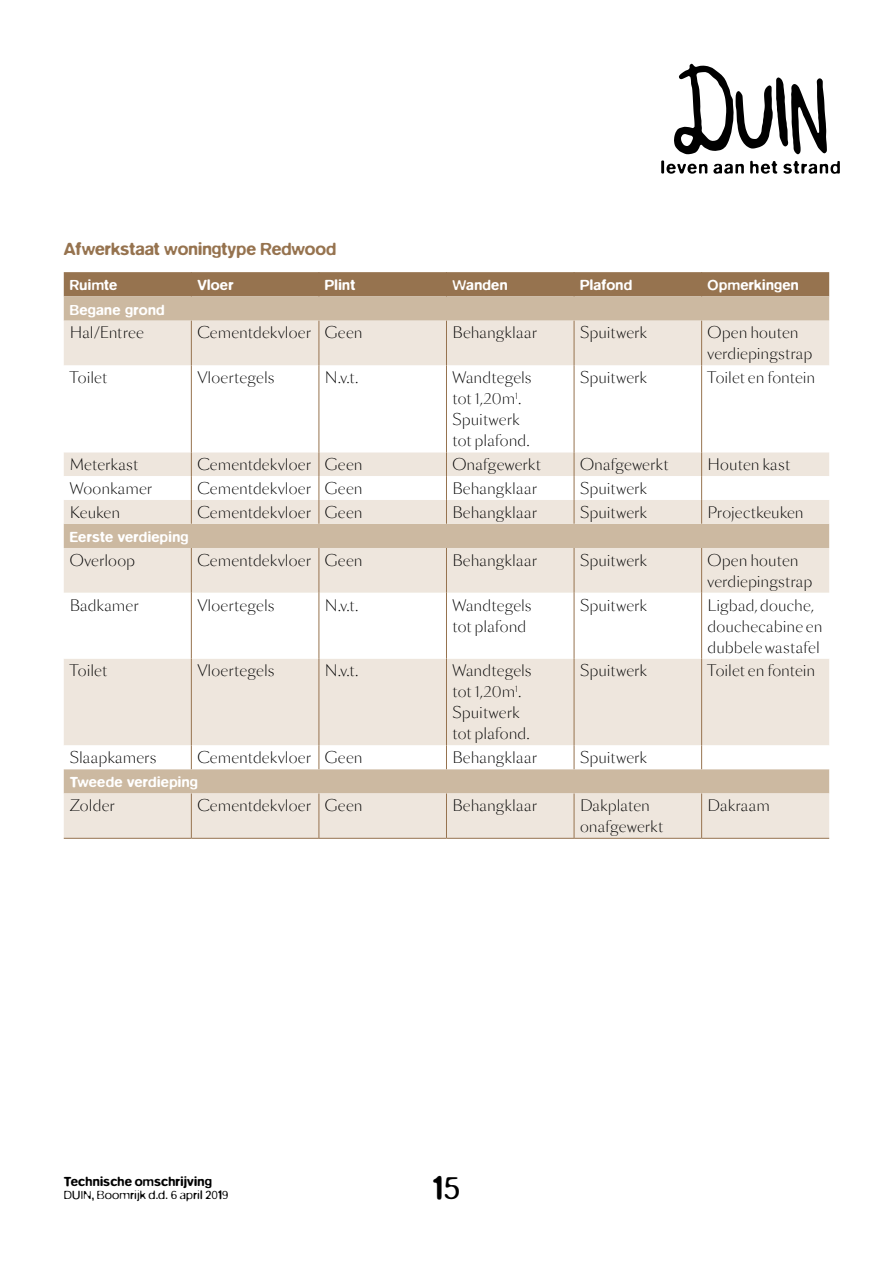
<style>
.page{position:relative;width:893px;height:1263px;background:#fff}
.page>*{position:absolute;margin:0;border:0;box-sizing:border-box;transform-origin:0 0}
.t1{font:300 36px "Blur OT";color:#000}
.t2{font:500 18px "Blur OT";color:#96734f}
.t3{font:300 15px/21px "Sang Bleu BP Sans";letter-spacing:.005em;color:#000}
.t4{font:500 15px "Blur OT";letter-spacing:.02em;color:#fff}
.t5{font:300 13.5px "Blur OT";letter-spacing:.01em;color:#000}
.t6{font:500 13.5px "Blur OT";letter-spacing:.01em;color:#000}
</style>
<div class="page">
<svg style="left:661px;top:64px;width:179px;height:110px"></svg>
<div style="left:64px;top:296px;width:765px;height:497px;background:#ccb9a1"></div>
<div style="left:64px;top:321px;width:765px;height:44px;background:#eee6dd"></div>
<svg style="left:64px;top:365px;width:765px;height:404px"></svg>
<div style="left:64px;top:793px;width:765px;height:45px;background:#eee6dd"></div>
<div style="left:64px;top:272px;width:765px;height:24px;background:#96734f"></div>
<hr style="left:191px;top:321px;width:1px;height:44px;background:#96734f">
<hr style="left:319px;top:321px;width:1px;height:44px;background:#96734f">
<hr style="left:446px;top:321px;width:1px;height:44px;background:#96734f">
<hr style="left:574px;top:321px;width:1px;height:44px;background:#96734f">
<hr style="left:701px;top:321px;width:1px;height:44px;background:#96734f">
<hr style="left:191px;top:365px;width:1px;height:87px;background:#96734f">
<hr style="left:319px;top:365px;width:1px;height:87px;background:#96734f">
<hr style="left:446px;top:365px;width:1px;height:87px;background:#96734f">
<hr style="left:574px;top:365px;width:1px;height:87px;background:#96734f">
<hr style="left:701px;top:365px;width:1px;height:87px;background:#96734f">
<svg style="left:191px;top:452px;width:1px;height:72px"></svg>
<svg style="left:319px;top:452px;width:1px;height:72px"></svg>
<svg style="left:446px;top:452px;width:1px;height:72px"></svg>
<svg style="left:574px;top:452px;width:1px;height:72px"></svg>
<svg style="left:701px;top:452px;width:1px;height:72px"></svg>
<hr style="left:191px;top:548px;width:1px;height:45px;background:#96734f">
<hr style="left:319px;top:548px;width:1px;height:45px;background:#96734f">
<hr style="left:446px;top:548px;width:1px;height:45px;background:#96734f">
<hr style="left:574px;top:548px;width:1px;height:45px;background:#96734f">
<hr style="left:701px;top:548px;width:1px;height:45px;background:#96734f">
<hr style="left:191px;top:593px;width:1px;height:66px;background:#96734f">
<hr style="left:319px;top:593px;width:1px;height:66px;background:#96734f">
<hr style="left:446px;top:593px;width:1px;height:66px;background:#96734f">
<hr style="left:574px;top:593px;width:1px;height:66px;background:#96734f">
<hr style="left:701px;top:593px;width:1px;height:66px;background:#96734f">
<hr style="left:191px;top:659px;width:1px;height:86px;background:#96734f">
<hr style="left:319px;top:659px;width:1px;height:86px;background:#96734f">
<hr style="left:446px;top:659px;width:1px;height:86px;background:#96734f">
<hr style="left:574px;top:659px;width:1px;height:86px;background:#96734f">
<hr style="left:701px;top:659px;width:1px;height:86px;background:#96734f">
<svg style="left:191px;top:745px;width:1px;height:24px"></svg>
<svg style="left:319px;top:745px;width:1px;height:24px"></svg>
<svg style="left:446px;top:745px;width:1px;height:24px"></svg>
<svg style="left:574px;top:745px;width:1px;height:24px"></svg>
<svg style="left:701px;top:745px;width:1px;height:24px"></svg>
<hr style="left:191px;top:793px;width:1px;height:45px;background:#96734f">
<hr style="left:319px;top:793px;width:1px;height:45px;background:#96734f">
<hr style="left:446px;top:793px;width:1px;height:45px;background:#96734f">
<hr style="left:574px;top:793px;width:1px;height:45px;background:#96734f">
<hr style="left:701px;top:793px;width:1px;height:45px;background:#96734f">
<hr style="left:64px;top:838px;width:127px;height:1px;background:#96734f">
<hr style="left:191px;top:838px;width:128px;height:1px;background:#96734f">
<hr style="left:319px;top:838px;width:127px;height:1px;background:#96734f">
<hr style="left:446px;top:838px;width:128px;height:1px;background:#96734f">
<hr style="left:574px;top:838px;width:128px;height:1px;background:#96734f">
<hr style="left:702px;top:838px;width:127px;height:1px;background:#96734f">
<p class="t2" style="left:64px;top:239px;width:274px">Afwerkstaat woningtype Redwood</p>
<p class="t4" style="left:70px;top:277px;width:49px">Ruimte</p>
<p class="t4" style="left:197px;top:277px;width:38px">Vloer</p>
<p class="t4" style="left:325px;top:277px;width:32px">Plint</p>
<p class="t4" style="left:452px;top:277px;width:57px">Wanden</p>
<p class="t4" style="left:580px;top:277px;width:54px">Plafond</p>
<p class="t4" style="left:708px;top:277px;width:93px">Opmerkingen</p>
<p class="t4" style="left:70px;top:301px;width:96px">Begane grond</p>
<p class="t3" style="left:70px;top:322px;width:76px">Hal/Entree</p>
<p class="t3" style="left:197px;top:322px;width:167px">Cementdekvloer Geen</p>
<p class="t3" style="left:452px;top:322px;width:86px">Behangklaar</p>
<p class="t3" style="left:580px;top:322px;width:68px">Spuitwerk</p>
<p class="t3" style="left:708px;top:322px;width:106px">Open houten verdiepingstrap</p>
<p class="t3" style="left:70px;top:367px;width:39px">Toilet</p>
<p class="t3" style="left:197px;top:367px;width:79px">Vloertegels</p>
<p class="t3" style="left:325px;top:367px;width:35px">N.v.t.</p>
<p class="t3" style="left:452px;top:367px;width:81px">Wandtegels tot 1,20m<sup>1</sup>.<br>Spuitwerk tot plafond.</p>
<p class="t3" style="left:580px;top:367px;width:68px">Spuitwerk</p>
<p class="t3" style="left:708px;top:367px;width:109px">Toilet en fontein</p>
<p class="t3" style="left:70px;top:454px;width:70px">Meterkast</p>
<p class="t3" style="left:197px;top:454px;width:167px">Cementdekvloer Geen</p>
<p class="t3" style="left:452px;top:454px;width:90px">Onafgewerkt</p>
<p class="t3" style="left:580px;top:454px;width:90px">Onafgewerkt</p>
<p class="t3" style="left:708px;top:454px;width:84px">Houten kast</p>
<p class="t3" style="left:70px;top:477px;width:84px">Woonkamer</p>
<p class="t3" style="left:197px;top:477px;width:167px">Cementdekvloer Geen</p>
<p class="t3" style="left:452px;top:477px;width:86px">Behangklaar</p>
<p class="t3" style="left:580px;top:477px;width:68px">Spuitwerk</p>
<p class="t3" style="left:70px;top:501px;width:52px">Keuken</p>
<p class="t3" style="left:197px;top:501px;width:167px">Cementdekvloer Geen</p>
<p class="t3" style="left:452px;top:501px;width:86px">Behangklaar</p>
<p class="t3" style="left:580px;top:501px;width:68px">Spuitwerk</p>
<p class="t3" style="left:708px;top:501px;width:97px">Projectkeuken</p>
<p class="t4" style="left:70px;top:528px;width:120px">Eerste verdieping</p>
<p class="t3" style="left:70px;top:549px;width:67px">Overloop</p>
<p class="t3" style="left:197px;top:549px;width:167px">Cementdekvloer Geen</p>
<p class="t3" style="left:452px;top:549px;width:86px">Behangklaar</p>
<p class="t3" style="left:580px;top:549px;width:68px">Spuitwerk</p>
<p class="t3" style="left:708px;top:549px;width:106px">Open houten verdiepingstrap</p>
<p class="t3" style="left:70px;top:594px;width:70px">Badkamer</p>
<p class="t3" style="left:197px;top:594px;width:79px">Vloertegels</p>
<p class="t3" style="left:325px;top:594px;width:35px">N.v.t.</p>
<p class="t3" style="left:452px;top:594px;width:81px">Wandtegels tot plafond</p>
<p class="t3" style="left:580px;top:594px;width:68px">Spuitwerk</p>
<p class="t3" style="left:708px;top:594px;width:116px">Ligbad, douche, douchecabine en dubbele wastafel</p>
<p class="t3" style="left:70px;top:660px;width:39px">Toilet</p>
<p class="t3" style="left:197px;top:660px;width:79px">Vloertegels</p>
<p class="t3" style="left:325px;top:660px;width:35px">N.v.t.</p>
<p class="t3" style="left:452px;top:660px;width:81px">Wandtegels tot 1,20m<sup>1</sup>.<br>Spuitwerk tot plafond.</p>
<p class="t3" style="left:580px;top:660px;width:68px">Spuitwerk</p>
<p class="t3" style="left:708px;top:660px;width:109px">Toilet en fontein</p>
<p class="t3" style="left:70px;top:747px;width:88px">Slaapkamers</p>
<p class="t3" style="left:197px;top:747px;width:167px">Cementdekvloer Geen</p>
<p class="t3" style="left:452px;top:747px;width:86px">Behangklaar</p>
<p class="t3" style="left:580px;top:747px;width:68px">Spuitwerk</p>
<p class="t4" style="left:70px;top:774px;width:130px">Tweede verdieping</p>
<p class="t3" style="left:70px;top:795px;width:47px">Zolder</p>
<p class="t3" style="left:197px;top:795px;width:167px">Cementdekvloer Geen</p>
<p class="t3" style="left:452px;top:795px;width:86px">Behangklaar</p>
<p class="t3" style="left:580px;top:795px;width:85px">Dakplaten onafgewerkt</p>
<p class="t3" style="left:708px;top:795px;width:64px">Dakraam</p>
<p class="t6" style="left:64px;top:1173px;width:150px">Technische omschrijving</p>
<p class="t5" style="left:64px;top:1188px;width:166px">DUIN, Boomrijk d.d. 6 april 2019</p>
<h1 class="t1" style="left:433px;top:1169px;width:29px">15</h1>
</div>
